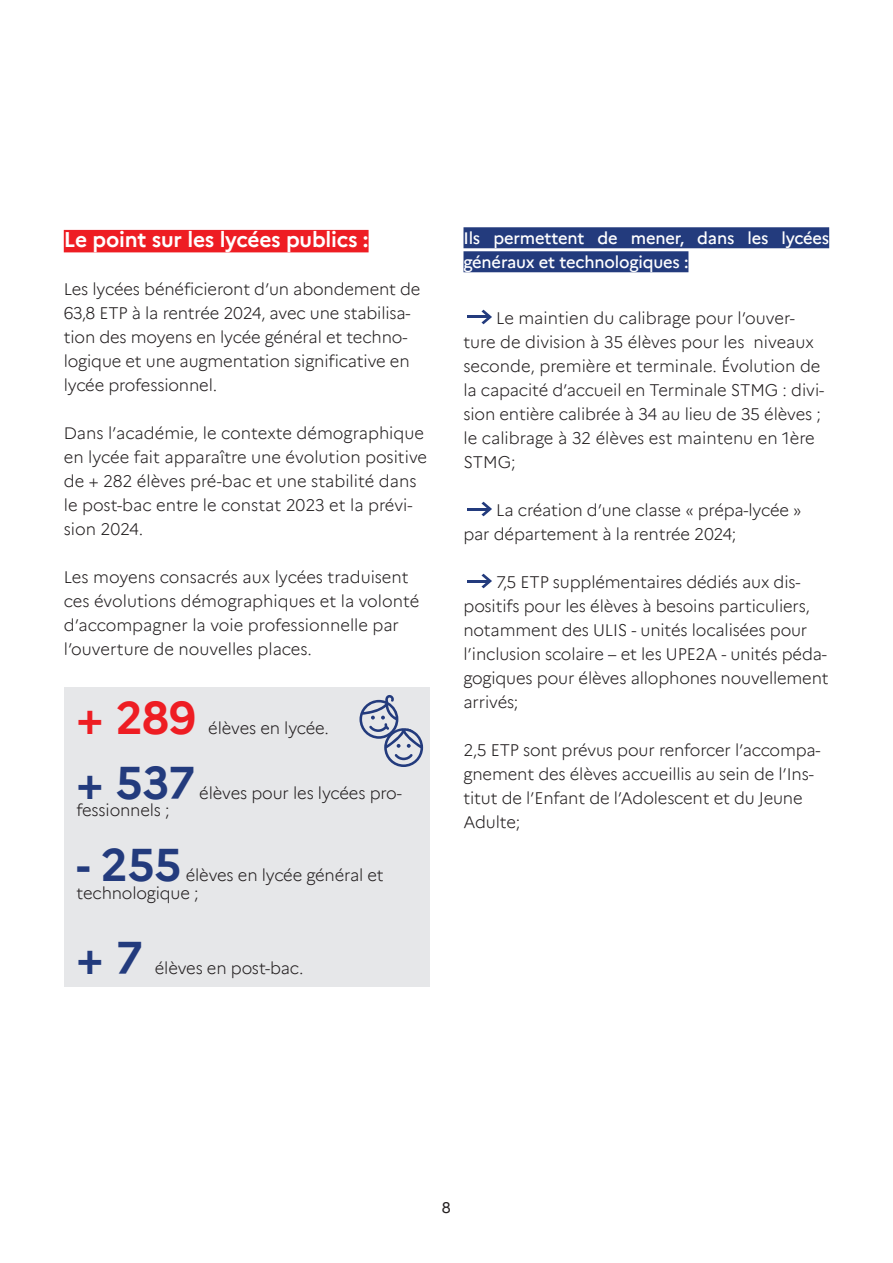
<style>
.page{position:relative;width:893px;height:1263px;background:#fff}
.page>*{position:absolute;margin:0;border:0;box-sizing:border-box;transform-origin:0 0}
.courant1{font:700 45px "Marianne";letter-spacing:-.005em;color:#233b7d}
.courant1-2{font:700 45px "Marianne";color:#ee1d23}
.t1{font:700 21px "Marianne";letter-spacing:-.01em;color:#fff}
.courant1-3{font:300 16.5px/24px "Marianne";letter-spacing:-.01em;color:#231f20}
.courant1-4{font:500 16.5px/24px "Marianne";letter-spacing:-.01em;color:#fff}
.t2{font:15px "Marianne";color:#231f20}
</style>
<div class="page">
<svg style="left:64px;top:252px;width:35px;height:1px"></svg>
<svg style="left:64px;top:986px;width:35px;height:1px"></svg>
<div style="left:64px;top:230px;width:305px;height:22px;background:#ee1d23"></div>
<div style="left:463px;top:227px;width:366px;height:21px;background:#233b7d"></div>
<div style="left:463px;top:251px;width:225px;height:21px;background:#233b7d"></div>
<hr style="left:468px;top:316px;width:22px;height:2px;background:#233b7d">
<svg style="left:481px;top:310px;width:11px;height:14px"></svg>
<hr style="left:468px;top:508px;width:22px;height:2px;background:#233b7d">
<svg style="left:481px;top:502px;width:11px;height:14px"></svg>
<hr style="left:468px;top:580px;width:22px;height:2px;background:#233b7d">
<svg style="left:481px;top:574px;width:11px;height:14px"></svg>
<div style="left:64px;top:687px;width:365px;height:299px;background:#e6e7e9"></div>
<svg style="left:359px;top:695px;width:64px;height:72px"></svg>
<p class="t1" style="left:64px;top:223px;width:306px">Le point sur les lycées publics :</p>
<p class="courant1-3" style="left:64px;top:276px;width:358px">Les lycées bénéficieront d’un abondement de 63,8 ETP à la rentrée 2024, avec une stabilisa&shy;tion des moyens en lycée général et techno&shy;logique et une augmentation significative en lycée professionnel.</p>
<p class="courant1-3" style="left:64px;top:420px;width:365px">Dans l’académie, le contexte démographique en lycée fait apparaître une évolution positive de + 282 élèves pré-bac et une stabilité dans le post-bac entre le constat 2023 et la prévi&shy;sion 2024.</p>
<p class="courant1-3" style="left:64px;top:564px;width:357px">Les moyens consacrés aux lycées traduisent ces évolutions démographiques et la volonté d’accompagner la voie professionnelle par l’ouverture de nouvelles places.</p>
<p class="courant1-2" style="left:77px;top:683px;width:121px">+ 289</p>
<p class="courant1-3" style="left:208px;top:715px;width:122px">élèves en lycée.</p>
<p class="courant1" style="left:77px;top:748px;width:120px">+ 537</p>
<p class="courant1-3" style="left:199px;top:780px;width:204px">élèves pour les lycées pro-</p>
<p class="courant1-3" style="left:77px;top:797px;width:95px">fessionnels ;</p>
<p class="courant1" style="left:77px;top:830px;width:106px">- 255</p>
<p class="courant1-3" style="left:77px;top:865px;width:309px;line-height:17.2px;text-indent:109px">élèves en lycée général et technologique ;</p>
<p class="courant1" style="left:77px;top:923px;width:68px">+ 7</p>
<p class="courant1-3" style="left:155px;top:955px;width:150px">élèves en post-bac.</p>
<p class="courant1-4" style="left:463px;top:225px;width:367px">Ils permettent de mener, dans les lycées généraux et technologiques :</p>
<p class="courant1-3" style="left:463px;top:305px;width:362px;text-indent:33px">Le maintien du calibrage pour l’ouver&shy;ture de division à 35 élèves pour les niveaux seconde, première et terminale. Évolution de la capacité d’accueil en Terminale STMG : divi&shy;sion entière calibrée à 34 au lieu de 35 élèves ; le calibrage à 32 élèves est maintenu en 1ère STMG;</p>
<p class="courant1-3" style="left:463px;top:497px;width:340px;text-indent:33px">La création d’une classe « prépa-lycée » par département à la rentrée 2024;</p>
<p class="courant1-3" style="left:463px;top:569px;width:367px;text-indent:33px">7,5 ETP supplémentaires dédiés aux dis&shy;positifs pour les élèves à besoins particuliers, notamment des ULIS - unités localisées pour l’inclusion scolaire – et les UPE2A - unités péda&shy;gogiques pour élèves allophones nouvellement arrivés;</p>
<p class="courant1-3" style="left:463px;top:737px;width:359px">2,5 ETP sont prévus pour renforcer l’accompa&shy;gnement des élèves accueillis au sein de l’Ins&shy;titut de l’Enfant de l’Adolescent et du Jeune Adulte;</p>
<p class="t2" style="left:442px;top:1196px;width:10px">8</p>
</div>
